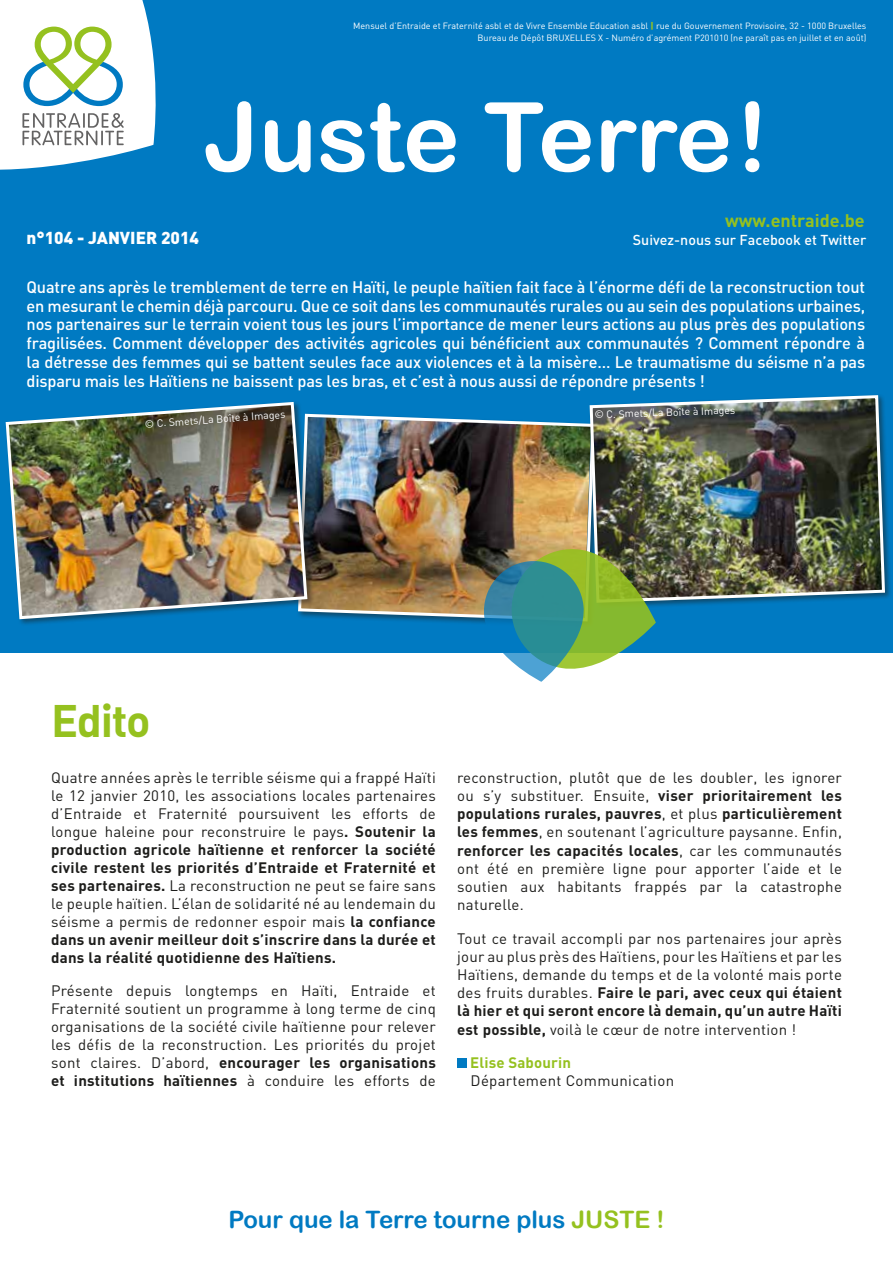
<style>
.page{position:relative;width:893px;height:1263px;background:#fff}
.page>*{position:absolute;margin:0;border:0;box-sizing:border-box;transform-origin:0 0}
.t1{font:96px "Arial Rounded MT Bold";color:#fff}
.t2{font:45px "DIN Bold Alternate";letter-spacing:-.03em;color:#95c11f}
.t3{font:24px "Arial Rounded MT Bold";color:#007ac2}
.t4{font:700 18px "DIN";color:#95c11f}
.t5{font:900 17.1px "DIN";color:#fff}
.t6{font:500 16.5px/18.8px "DIN";letter-spacing:-.01em;color:#fff;text-align:justify}
.t7{font:15px/18px "DIN";letter-spacing:.02em;color:#1d1d1b;text-align:justify}
.t8{font:700 15px "DIN";letter-spacing:.01em;color:#95c11f}
.t9{font:500 14.25px "DIN";color:#fff}
.t10{font:10.5px "DIN";color:#fff}
.t11{font:9px/12px "DIN";color:#fff;text-align:right}
.s1{font-weight:900;color:#95c11f}
.s2{font-weight:700}
.s3{color:#95c11f}
</style>
<div class="page">
<div style="left:0;top:0;width:893px;height:653px;background:#007ac2"></div>
<svg style="left:0;top:0;width:156px;height:170px"></svg>
<div style="left:457px;top:1058px;width:9px;height:10px;background:#007ac2"></div>
<img style="left:314px;top:414px;width:274px;height:209px">
<div style="left:588px;top:394px;width:304px;height:216px;background:#1d1d1b;opacity:.5"></div>
<img style="left:588px;top:394px;width:298px;height:210px">
<svg style="left:481px;top:545px;width:175px;height:137px"></svg>
<div style="left:5px;top:401px;width:309px;height:225px;background:#1d1d1b;opacity:.5"></div>
<img style="left:5px;top:401px;width:304px;height:220px">
<p class="t11" style="left:353px;top:20px;width:515px">Mensuel d’Entraide et Fraternité asbl et de Vivre Ensemble Education asbl <span class="s1">|</span> rue du Gouvernement Provisoire, 32 - 1000 Bruxelles<br>Bureau de Dépôt BRUXELLES X - Numéro d’agrément P201010 (ne paraît pas en juillet et en août)</p>
<h1 class="t1" style="left:204px;top:80px;width:566px">Juste Terre!</h1>
<p class="t5" style="left:27px;top:227px;width:174px">n°104 - JANVIER 2014</p>
<p class="t4" style="left:725px;top:208px;width:141px">www.entraide.be</p>
<p class="t9" style="left:633px;top:230px;width:235px">Suivez-nous sur Facebook et Twitter</p>
<p class="t6" style="left:27px;top:277px;width:840px">Quatre ans après le tremblement de terre en Haïti, le peuple haïtien fait face à l’énorme défi de la reconstruction tout en mesurant le chemin déjà parcouru. Que ce soit dans les communautés rurales ou au sein des populations urbaines, nos partenaires sur le terrain voient tous les jours l’importance de mener leurs actions au plus près des populations fragilisées. Comment développer des activités agricoles qui bénéficient aux communautés ? Comment répondre à la détresse des femmes qui se battent seules face aux violences et à la misère… Le traumatisme du séisme n’a pas disparu mais les Haïtiens ne baissent pas les bras, et c’est à nous aussi de répondre présents !</p>
<p class="t10" style="left:144px;top:417px;width:142px;rotate:-4deg">© C. Smets/La Boîte à Images</p>
<p class="t10" style="left:594px;top:408px;width:142px;rotate:-2deg">© C. Smets/La Boîte à Images</p>
<h2 class="t2" style="left:51px;top:691px;width:101px">Edito</h2>
<p class="t7" style="left:51px;top:768px;width:386px">Quatre années après le terrible séisme qui a frappé Haïti le 12 janvier 2010, les associations locales partenaires d’Entraide et Fraternité poursuivent les efforts de longue haleine pour reconstruire le pays<span class="s2">. Soutenir la production agricole haïtienne et renforcer la société civile restent les priorités d’Entraide et Fraternité et ses partenaires.</span> La reconstruction ne peut se faire sans le peuple haïtien. L’élan de solidarité né au lendemain du séisme a permis de redonner espoir mais <span class="s2">la confiance dans un avenir meilleur doit s’inscrire dans la durée et dans la réalité quotidienne des Haïtiens.</span></p>
<p class="t7" style="left:51px;top:981px;width:386px">Présente depuis longtemps en Haïti, Entraide et Fraternité soutient un programme à long terme de cinq organisations de la société civile haïtienne pour relever les défis de la reconstruction. Les priorités du projet sont claires. D’abord, <span class="s2">encourager les organisations et institutions haïtiennes</span> à conduire les efforts de</p>
<p class="t7" style="left:457px;top:768px;width:386px">reconstruction, plutôt que de les doubler, les ignorer ou s’y substituer. Ensuite, <span class="s2">viser prioritairement les populations rurales, pauvres</span>, et plus <span class="s2">particulièrement les femmes</span>, en soutenant l’agriculture paysanne. Enfin, <span class="s2">renforcer les capacités locales</span>, car les communautés ont été en première ligne pour apporter l’aide et le soutien aux habitants frappés par la catastrophe naturelle.</p>
<p class="t7" style="left:457px;top:929px;width:386px">Tout ce travail accompli par nos partenaires jour après jour au plus près des Haïtiens, pour les Haïtiens et par les Haïtiens, demande du temps et de la volonté mais porte des fruits durables. <span class="s2">Faire le pari, avec ceux qui étaient là hier et qui seront encore là demain, qu’un autre Haïti est possible,</span> voilà le cœur de notre intervention !</p>
<p class="t8" style="left:470px;top:1052px;width:102px">Elise Sabourin</p>
<p class="t7" style="left:471px;top:1071px;width:205px">Département Communication</p>
<h3 class="t3" style="left:228px;top:1205px;width:437px">Pour que la Terre tourne plus <span class="s3">JUSTE !</span></h3>
</div>
